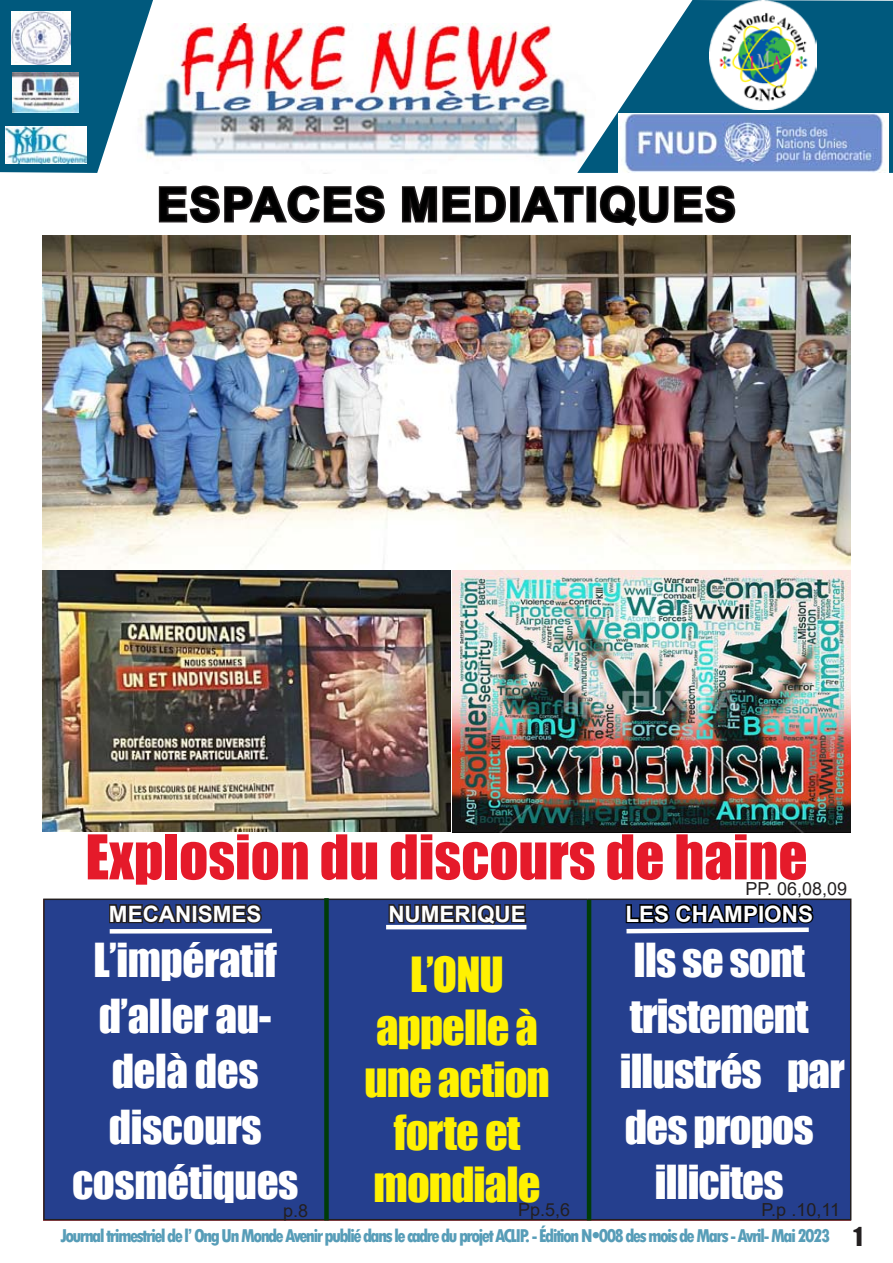
<style>
.page{position:relative;width:893px;height:1263px;background:#fff}
.page>*{position:absolute;margin:0;border:0;box-sizing:border-box;transform-origin:0 0}
.t1{font:57px "Impact";color:#e51a2a}
.t2{font:700 46.5px "Arial";letter-spacing:.035em;color:#000}
.t3{font:44.55px/52.5px "Impact";letter-spacing:-.02em;color:#fff101;text-align:center}
.t4{font:43.05px/55.5px "Impact";letter-spacing:-.02em;color:#fff;text-align:center}
.t5{font:700 22.5px "Arial";color:#fff}
.t6{font:800 condensed 19.5px "Tw Cen";letter-spacing:-.09em;color:#579db8}
.t7{font:18px "Arial";color:#231f20}
.s1{font-family:"Impact";font-weight:400;font-stretch:normal;font-size:24px;color:#231f20}
</style>
<div class="page">
<img style="left:153px;top:23px;width:424px;height:138px">
<svg style="left:0;top:0;width:153px;height:173px"></svg>
<svg style="left:577px;top:0;width:316px;height:173px;fill:#00597d"></svg>
<img style="left:13px;top:72px;width:65px;height:41px">
<img style="left:5px;top:127px;width:81px;height:37px">
<div style="left:45px;top:900px;width:805px;height:319px;background:#253f8e"></div>
<hr style="left:43px;top:898px;width:283px;height:2px;background:#231f20">
<hr style="left:43px;top:900px;width:2px;height:319px;background:#231f20">
<hr style="left:326px;top:898px;width:262px;height:2px;background:#231f20">
<hr style="left:588px;top:898px;width:263px;height:2px;background:#231f20">
<hr style="left:850px;top:900px;width:1px;height:319px;background:#231f20">
<hr style="left:43px;top:1219px;width:283px;height:1px;background:#231f20">
<hr style="left:326px;top:1219px;width:262px;height:1px;background:#231f20">
<hr style="left:588px;top:1219px;width:263px;height:1px;background:#231f20">
<svg style="left:108px;top:898px;width:156px;height:30px;background:#272f4f"></svg>
<svg style="left:387px;top:898px;width:141px;height:30px;background:#282e49"></svg>
<hr style="left:386px;top:925px;width:140px;height:4px;background:#fff">
<svg style="left:622px;top:898px;width:194px;height:38px;background:#323e62"></svg>
<hr style="left:110px;top:929px;width:162px;height:4px;background:#fff">
<svg style="left:158px;top:185px;width:227px;height:39px"></svg>
<svg style="left:401px;top:186px;width:105px;height:37px"></svg>
<div style="left:510px;top:186px;width:10px;height:36px;border:3px solid #231f20"></div>
<svg style="left:519px;top:186px;width:65px;height:37px"></svg>
<div style="left:586px;top:186px;width:10px;height:36px;border:3px solid #231f20"></div>
<svg style="left:599px;top:185px;width:137px;height:41px"></svg>
<img style="left:618px;top:114px;width:271px;height:59px">
<img style="left:12px;top:12px;width:59px;height:53px">
<img style="left:709px;top:0;width:108px;height:109px">
<div style="left:324px;top:898px;width:5px;height:322px;background:#003c08"></div>
<hr style="left:587px;top:900px;width:4px;height:320px;background:#003c08">
<img style="left:43px;top:235px;width:807px;height:597px">
<h2 class="t2" style="left:157px;top:172px;width:580px">ESPACES MEDIATIQUES</h2>
<h1 class="t1" style="left:85px;top:813px;width:724px">Explosion du discours de haine</h1>
<p class="t7" style="left:745px;top:876px;width:103px">PP. 06,08,09</p>
<p class="t5" style="left:109px;top:898px;width:154px">MECANISMES</p>
<h3 class="t4" style="left:72px;top:931px;width:228px">L’impératif d’aller au&shy;delà des discours cosmétiques</h3>
<p class="t5" style="left:388px;top:898px;width:139px">NUMERIQUE</p>
<h3 class="t3" style="left:364px;top:947px;width:187px">L’ONU appelle à une action forte et mondiale</h3>
<p class="t5" style="left:625px;top:898px;width:189px">LES CHAMPIONS</p>
<h3 class="t4" style="left:634px;top:931px;width:173px">Ils se sont</h3>
<h3 class="t4" style="left:630px;top:987px;width:180px">tristement</h3>
<h3 class="t4" style="left:620px;top:1042px;width:226px">illustrés par</h3>
<h3 class="t4" style="left:625px;top:1098px;width:190px">des propos</h3>
<h3 class="t4" style="left:655px;top:1153px;width:130px">illicites</h3>
<p class="t7" style="left:283px;top:1198px;width:27px">p.8</p>
<p class="t7" style="left:518px;top:1197px;width:54px">Pp.5,6</p>
<p class="t7" style="left:762px;top:1197px;width:80px">P.p .10,11</p>
<p class="t6" style="left:60px;top:1224px;width:804px">Journal trimestriel de l’ Ong Un Monde Avenir publié dans le cadre du projet ACLIP. - Édition N•008 des mois de Mars - Avril- Mai 2023 <span class="s1">1</span></p>
</div>
